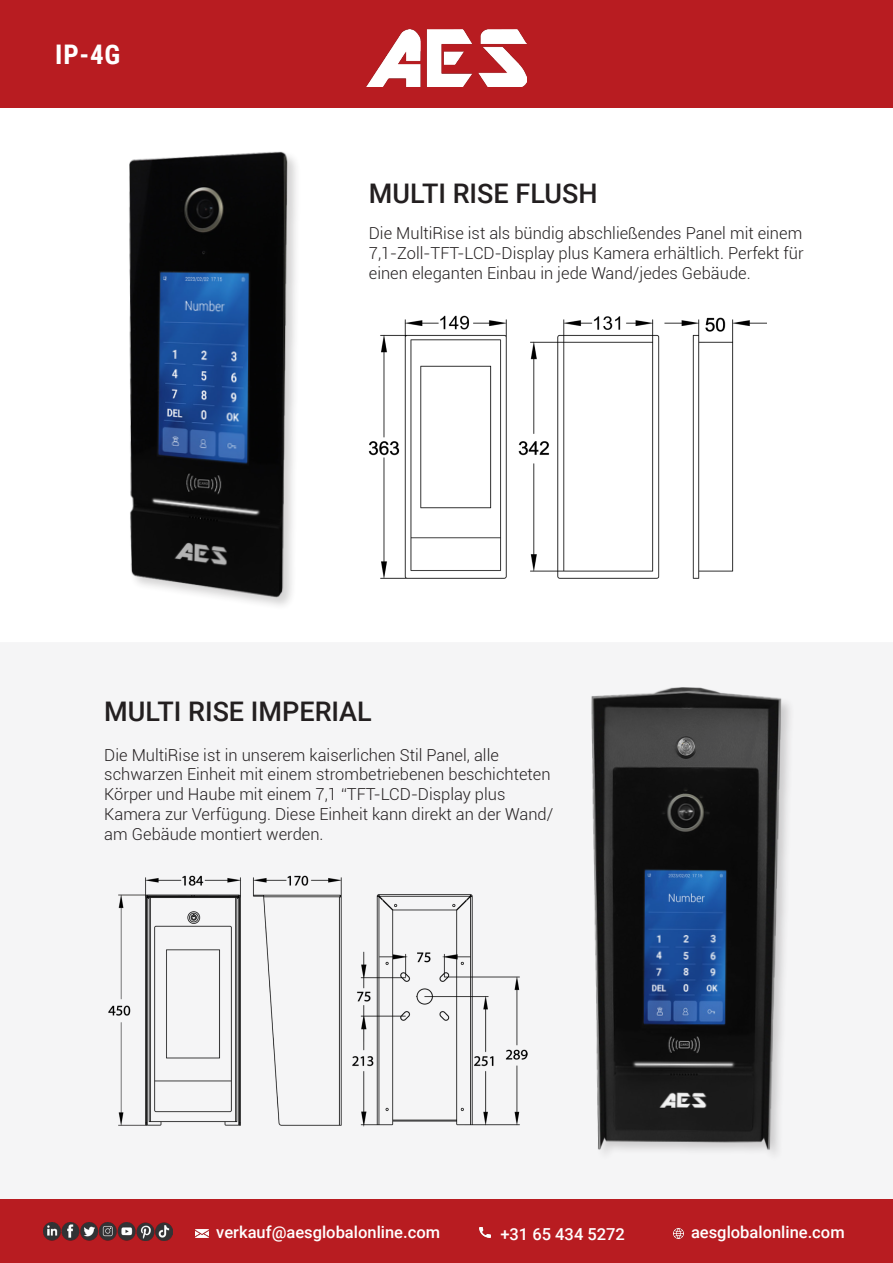
<style>
.page{position:relative;width:893px;height:1263px;background:#fff}
.page>*{position:absolute;margin:0;border:0;box-sizing:border-box;transform-origin:0 0}
.t1{font:500 27px "Roboto";color:#231f20}
.t2{font:700 27px "Roboto Condensed";color:#fff}
.t3{font:300 16.5px/19.8px "Roboto";color:#231f20;text-align:justify}
.t4{font:500 16.5px "Roboto";color:#fff}
</style>
<div class="page">
<div style="left:0;top:0;width:893px;height:107px;background:#b81c21"></div>
<img style="left:367px;top:30px;width:159px;height:56px">
<img style="left:108px;top:875px;width:420px;height:251px">
<img style="left:369px;top:315px;width:398px;height:263px">
<img style="left:590px;top:686px;width:202px;height:475px">
<img style="left:129px;top:151px;width:167px;height:455px">
<div style="left:0;top:1199px;width:893px;height:64px;background:#b81c21"></div>
<img style="left:44px;top:1223px;width:128px;height:18px">
<svg style="left:674px;top:1228px;width:10px;height:10px"></svg>
<svg style="left:479px;top:1227px;width:11px;height:10px"></svg>
<svg style="left:196px;top:1229px;width:13px;height:9px"></svg>
<p class="t2" style="left:55px;top:36px;width:67px">IP-4G</p>
<p class="t1" style="left:369px;top:174px;width:230px">MULTI RISE FLUSH</p>
<p class="t3" style="left:369px;top:223px;width:436px">Die MultiRise ist als bündig abschließendes Panel mit einem 7,1-Zoll-TFT-LCD-Display plus Kamera erhältlich. Perfekt für einen eleganten Einbau in jede Wand/jedes Gebäude.</p>
<p class="t1" style="left:104px;top:693px;width:269px">MULTI RISE IMPERIAL</p>
<p class="t3" style="left:104px;top:744px;width:450px;text-align:left">Die MultiRise ist in unserem kaiserlichen Stil Panel, alle schwarzen Einheit mit einem strombetriebenen beschichteten Körper und Haube mit einem 7,1 “TFT-LCD-Display plus Kamera zur Verfügung. Diese Einheit kann direkt an der Wand/ am Gebäude montiert werden.</p>
<p class="t4" style="left:216px;top:1220px;width:225px">verkauf@aesglobalonline.com</p>
<p class="t4" style="left:500px;top:1222px;width:126px">+31 65 434 5272</p>
<p class="t4" style="left:691px;top:1220px;width:155px">aesglobalonline.com</p>
</div>
